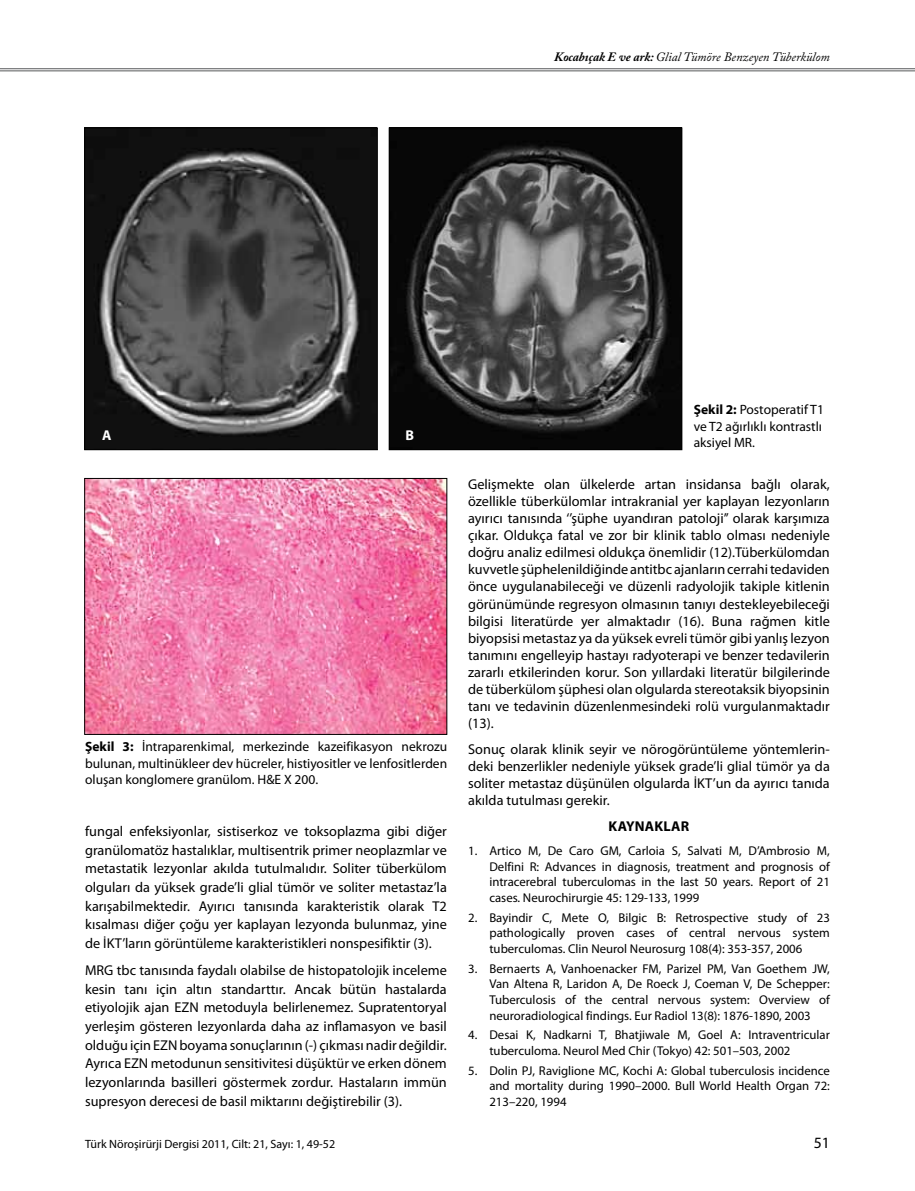
<style>
.page{position:relative;width:915px;height:1191px;background:#fff}
.page>*{position:absolute;margin:0;border:0;box-sizing:border-box;transform-origin:0 0}
.t1{font:15.75px "Myriad Pro";color:#000}
.t2{font:14.25px/17.1px "Myriad Pro";color:#000;text-align:justify}
.t3{font:700 14.25px "Myriad Pro";color:#000}
.t4{font:700 14.25px "Myriad Pro";color:#fff}
.t5{font:13.5px/16.5px "Myriad Pro";color:#000}
.t6{font:12.75px/15.6px "Myriad Pro";color:#000;text-align:justify}
.t7{font:italic 12.75px "Adobe Caslon Pro";color:#000}
.t8{font:12px "Myriad Pro";color:#000}
.s1{font-weight:700}
</style>
<div class="page">
<hr style="left:0;top:68px;width:914px;height:1px;background:#58595b">
<hr style="left:0;top:70px;width:914px;height:1px;background:#58595b">
<img style="left:86px;top:129px;width:289px;height:319px">
<div style="left:84px;top:127px;width:293px;height:323px;border:1px solid #000"></div>
<img style="left:390px;top:129px;width:290px;height:319px">
<div style="left:388px;top:127px;width:294px;height:323px;border:1px solid #000"></div>
<img style="left:86px;top:480px;width:359px;height:253px">
<div style="left:84px;top:478px;width:363px;height:257px;border:1px solid #000"></div>
<p class="t7" style="left:554px;top:49px;width:277px"><span class="s1">Kocabıçak E ve ark:</span> Glial Tümöre Benzeyen Tüberkülom</p>
<p class="t4" style="left:102px;top:426px;width:11px">A</p>
<p class="t4" style="left:405px;top:426px;width:10px">B</p>
<p class="t5" style="left:85px;top:738px;width:363px;text-align:justify"><span class="s1">ŞEKIL 3:</span> İntraparenkimal, merkezinde kazeifikasyon nekrozu bulunan, multinükleer dev hücreler, histiyositler ve lenfositlerden oluşan konglomere granülom. H&amp;E X 200.</p>
<p class="t2" style="left:85px;top:821px;width:363px;line-height:18.6px">fungal enfeksiyonlar, sistiserkoz ve toksoplazma gibi diğer granülomatöz hastalıklar, multisentrik primer neoplazmlar ve metastatik lezyonlar akılda tutulmalıdır. Soliter tüberkülom olguları da yüksek grade’li glial tümör ve soliter metastaz’la karışabilmektedir. Ayırıcı tanısında karakteristik olarak T2 kısalması diğer çoğu yer kaplayan lezyonda bulunmaz, yine de İKT’ların görüntüleme karakteristikleri nonspesifiktir (3).</p>
<p class="t2" style="left:85px;top:960px;width:363px;line-height:18.6px">MRG tbc tanısında faydalı olabilse de histopatolojik inceleme kesin tanı için altın standarttır. Ancak bütün hastalarda etiyolojik ajan EZN metoduyla belirlenemez. Supratentoryal yerleşim gösteren lezyonlarda daha az inflamasyon ve basil olduğu için EZN boyama sonuçlarının (-) çıkması nadir değildir.<br>Ayrıca EZN metodunun sensitivitesi düşüktür ve erken dönem lezyonlarında basilleri göstermek zordur. Hastaların immün supresyon derecesi de basil miktarını değiştirebilir (3).</p>
<p class="t5" style="left:693px;top:401px;width:132px"><span class="s1">ŞEKIL 2:</span> Postoperatif T1 ve T2 ağırlıklı kontrastlı aksiyel MR.</p>
<p class="t2" style="left:468px;top:475px;width:363px">Gelişmekte olan ülkelerde artan insidansa bağlı olarak, özellikle tüberkülomlar intrakranial yer kaplayan lezyonların ayırıcı tanısında ‘’şüphe uyandıran patoloji’’ olarak karşımıza çıkar. Oldukça fatal ve zor bir klinik tablo olması nedeniyle doğru analiz edilmesi oldukça önemlidir (12).Tüberkülomdan kuvvetle şüphelenildiğinde antitbc ajanların cerrahi tedaviden önce uygulanabileceği ve düzenli radyolojik takiple kitlenin görünümünde regresyon olmasının tanıyı destekleyebileceği bilgisi literatürde yer almaktadır (16). Buna rağmen kitle biyopsisi metastaz ya da yüksek evreli tümör gibi yanlış lezyon tanımını engelleyip hastayı radyoterapi ve benzer tedavilerin zararlı etkilerinden korur. Son yıllardaki literatür bilgilerinde de tüberkülom şüphesi olan olgularda stereotaksik biyopsinin tanı ve tedavinin düzenlenmesindeki rolü vurgulanmaktadır (13).</p>
<p class="t2" style="left:468px;top:740px;width:363px">Sonuç olarak klinik seyir ve nörogörüntüleme yöntemlerin&shy;deki benzerlikler nedeniyle yüksek grade’li glial tümör ya da soliter metastaz düşünülen olgularda İKT’un da ayırıcı tanıda akılda tutulması gerekir.</p>
<p class="t3" style="left:608px;top:816px;width:73px">KAYNAKLAR</p>
<p class="t6" style="left:489px;top:843px;width:342px;text-indent:-21px">1. Artico M, De Caro GM, Carloia S, Salvati M, D’Ambrosio M, Delfini R: Advances in diagnosis, treatment and prognosis of intracerebral tuberculomas in the last 50 years. Report of 21 cases. Neurochirurgie 45: 129-133, 1999</p>
<p class="t6" style="left:489px;top:909px;width:342px;text-indent:-21px">2. Bayindir C, Mete O, Bilgic B: Retrospective study of 23 pathologically proven cases of central nervous system tuberculomas. Clin Neurol Neurosurg 108(4): 353-357, 2006</p>
<p class="t6" style="left:489px;top:960px;width:342px;text-indent:-21px">3. Bernaerts A, Vanhoenacker FM, Parizel PM, Van Goethem JW, Van Altena R, Laridon A, De Roeck J, Coeman V, De Schepper:<br>Tuberculosis of the central nervous system: Overview of neuroradiological findings. Eur Radiol 13(8): 1876-1890, 2003</p>
<p class="t6" style="left:489px;top:1027px;width:342px;text-indent:-21px">4. Desai K, Nadkarni T, Bhatjiwale M, Goel A: Intraventricular tuberculoma. Neurol Med Chir (Tokyo) 42: 501–503, 2002</p>
<p class="t6" style="left:489px;top:1062px;width:342px;text-indent:-21px">5. Dolin PJ, Raviglione MC, Kochi A: Global tuberculosis incidence and mortality during 1990–2000. Bull World Health Organ 72:<br>213–220, 1994</p>
<p class="t8" style="left:85px;top:1137px;width:251px">Türk Nöroşirürji Dergisi 2011, Cilt: 21, Sayı: 1, 49-52</p>
<p class="t1" style="left:813px;top:1133px;width:18px">51</p>
</div>
